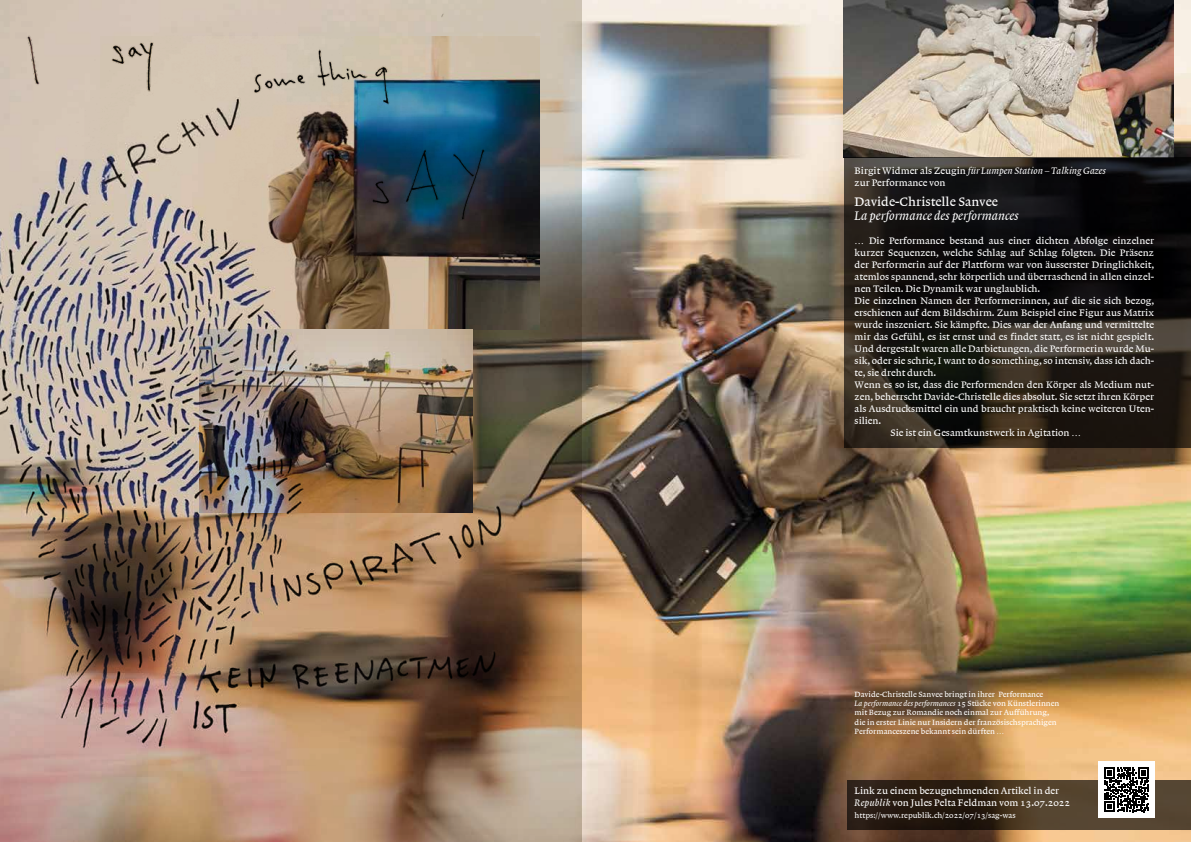
<style>
.page{position:relative;width:1191px;height:842px;background:#fff}
.page>*{position:absolute;margin:0;border:0;box-sizing:border-box;transform-origin:0 0}
.t1{font:13px "Lexicon No 1 Italic A Med";color:#fff}
.t2{font:13px "Lexicon No 1 Roman A Med";color:#fff}
.t3{font:9.9px/12px "Lexicon No 1 Roman A Med";color:#fff}
.t4{font:9.9px "Lexicon No 1 Italic A Med";color:#fff}
.t5{font:8px/9.2px "Lexicon No 1 Roman A Med";color:#fff}
.t6{font:8px "Lexicon No 1 Italic A Med";color:#fff}
.s1{font-family:"Lexicon No 1 Roman A Med"}
.s2{font-family:"Minion Pro"}
.s3{font-family:"Lexicon No 1 Italic A Med"}
</style>
<div class="page">
<img style="left:581px;top:0;width:610px;height:842px">
<img style="left:0;top:0;width:581px;height:842px">
<img style="left:844px;top:0;width:329px;height:157px">
<svg style="left:844px;top:157px;width:347px;height:291px;background:#1c1814"></svg>
<svg style="left:847px;top:780px;width:344px;height:49px;background:#3c2d1e"></svg>
<div style="left:1098px;top:761px;width:57px;height:57px;background:#fff"></div>
<svg style="left:1104px;top:768px;width:45px;height:44px"></svg>
<p class="t4" style="left:854px;top:165px;width:253px"><span class="s1">Birgit Widmer als Zeugin</span> für Lumpen Station – Talking Gazes</p>
<p class="t3" style="left:854px;top:176px;width:92px">zur Performance von</p>
<h1 class="t2" style="left:854px;top:194px;width:145px">Davide-Christelle Sanvee</h1>
<h1 class="t1" style="left:854px;top:208px;width:166px">La performance des performances</h1>
<p class="t3" style="left:854px;top:235px;width:301px"><span class="s2">…</span> Die Performance bestand aus einer dichten Abfolge einzelner</p>
<p class="t3" style="left:854px;top:247px;width:301px">kurzer Sequenzen, welche Schlag auf Schlag folgten. Die Präsenz</p>
<p class="t3" style="left:854px;top:259px;width:301px">der Performerin auf der Plattform war von äusserster Dringlichkeit,</p>
<p class="t3" style="left:854px;top:271px;width:301px">atemlos spannend, sehr körperlich und überraschend in allen einzel-</p>
<p class="t3" style="left:854px;top:283px;width:187px">nen Teilen. Die Dynamik war unglaublich.</p>
<p class="t3" style="left:854px;top:295px;width:301px">Die einzelnen Namen der Performer:innen, auf die sie sich bezog,</p>
<p class="t3" style="left:854px;top:307px;width:301px">erschienen auf dem Bildschirm. Zum Beispiel eine Figur aus Matrix</p>
<p class="t3" style="left:854px;top:319px;width:301px">wurde inszeniert. Sie kämpfte. Dies war der Anfang und vermittelte</p>
<p class="t3" style="left:854px;top:331px;width:301px">mir das Gefühl, es ist ernst und es findet statt, es ist nicht gespielt.</p>
<p class="t3" style="left:854px;top:343px;width:301px">Und dergestalt waren alle Darbietungen, die Performerin wurde Mu-</p>
<p class="t3" style="left:854px;top:355px;width:301px">sik, oder sie schrie, I want to do something, so intensiv, dass ich dach-</p>
<p class="t3" style="left:854px;top:367px;width:83px">te, sie dreht durch.</p>
<p class="t3" style="left:854px;top:379px;width:301px">Wenn es so ist, dass die Performenden den Körper als Medium nut-</p>
<p class="t3" style="left:854px;top:391px;width:301px">zen, beherrscht Davide-Christelle dies absolut. Sie setzt ihren Körper</p>
<p class="t3" style="left:854px;top:403px;width:301px">als Ausdrucksmittel ein und braucht praktisch keine weiteren Uten-</p>
<p class="t3" style="left:854px;top:415px;width:28px">silien.</p>
<p class="t3" style="left:890px;top:427px;width:192px">Sie ist ein Gesamtkunstwerk in Agitation <span class="s2">…</span></p>
<p class="t5" style="left:854px;top:690px;width:190px">Davide-Christelle Sanvee bringt in ihrer Performance</p>
<p class="t6" style="left:854px;top:699px;width:206px">La performance des performances <span class="s1">15 Stücke von Künstlerinnen</span></p>
<p class="t5" style="left:854px;top:708px;width:203px">mit Bezug zur Romandie noch einmal zur Aufführung, die in erster Linie nur Insidern der französischsprachigen<br>Performanceszene bekannt sein dürften <span class="s2">…</span></p>
<p class="t3" style="left:854px;top:785px;width:217px">Link zu einem bezugnehmenden Artikel in der<br><span class="s3">Republik</span> von Jules Pelta Feldman vom 13.07.2022</p>
<p class="t5" style="left:854px;top:811px;width:162px">https://www.republik.ch/2022/07/13/sag-was</p>
</div>
